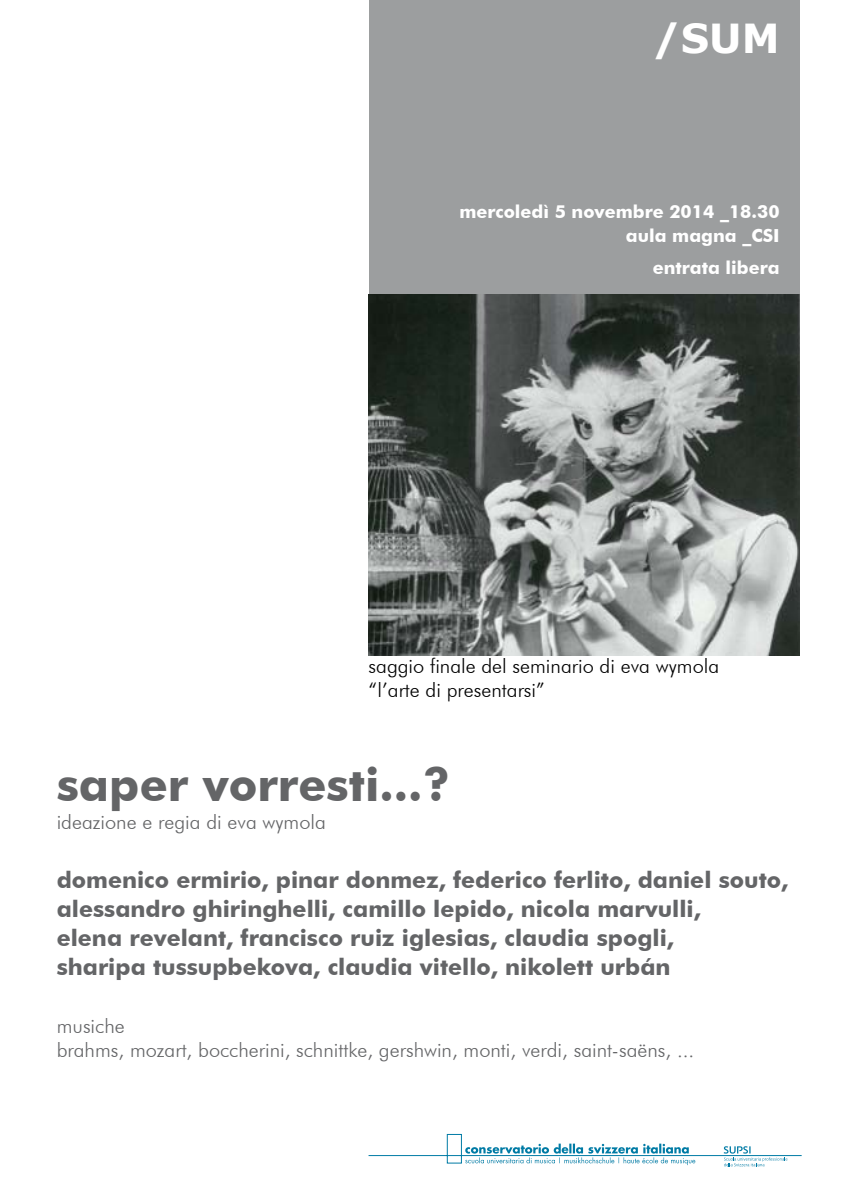
<style>
.page{position:relative;width:842px;height:1191px;background:#fff}
.page>*{position:absolute;margin:0;border:0;box-sizing:border-box;transform-origin:0 0}
.t1{font:700 46px "Futura BT";color:#646567}
.t2{font:700 40px "Verdana";color:#fff}
.t3{font:700 23px/29px "Futura BT";color:#646567}
.t4{font:300 20px/24px "Futura BT";color:#646567}
.t5{font:300 20px/24px "Futura BT";color:#000}
.t6{font:700 18px/24px "Futura BT";color:#fff;text-align:right}
</style>
<div class="page">
<div style="left:369px;top:0;width:430px;height:295px;background:#9c9e9f"></div>
<svg style="left:368px;top:1134px;width:434px;height:32px"></svg>
<img style="left:369px;top:295px;width:430px;height:360px">
<h2 class="t2" style="left:653px;top:10px;width:128px">/SUM</h2>
<p class="t6" style="left:459px;top:199px;width:322px">mercoledì 5 novembre 2014 _18.30 aula magna _CSI</p>
<p class="t6" style="left:653px;top:255px;width:128px">entrata libera</p>
<p class="t5" style="left:369px;top:654px;width:352px">saggio finale del seminario di eva wymola “l’arte di presentarsi”</p>
<h1 class="t1" style="left:57px;top:757px;width:395px">saper vorresti...?</h1>
<p class="t4" style="left:57px;top:810px;width:271px">ideazione e regia di eva wymola</p>
<p class="t3" style="left:57px;top:865px;width:733px">domenico ermirio, pinar donmez, federico ferlito, daniel souto, alessandro ghiringhelli, camillo lepido, nicola marvulli,<br>elena revelant, francisco ruiz iglesias, claudia spogli,<br>sharipa tussupbekova, claudia vitello, nikolett urbán</p>
<p class="t4" style="left:57px;top:1014px;width:639px">musiche<br>brahms, mozart, boccherini, schnittke, gershwin, monti, verdi, saint-saëns, ...</p>
</div>
